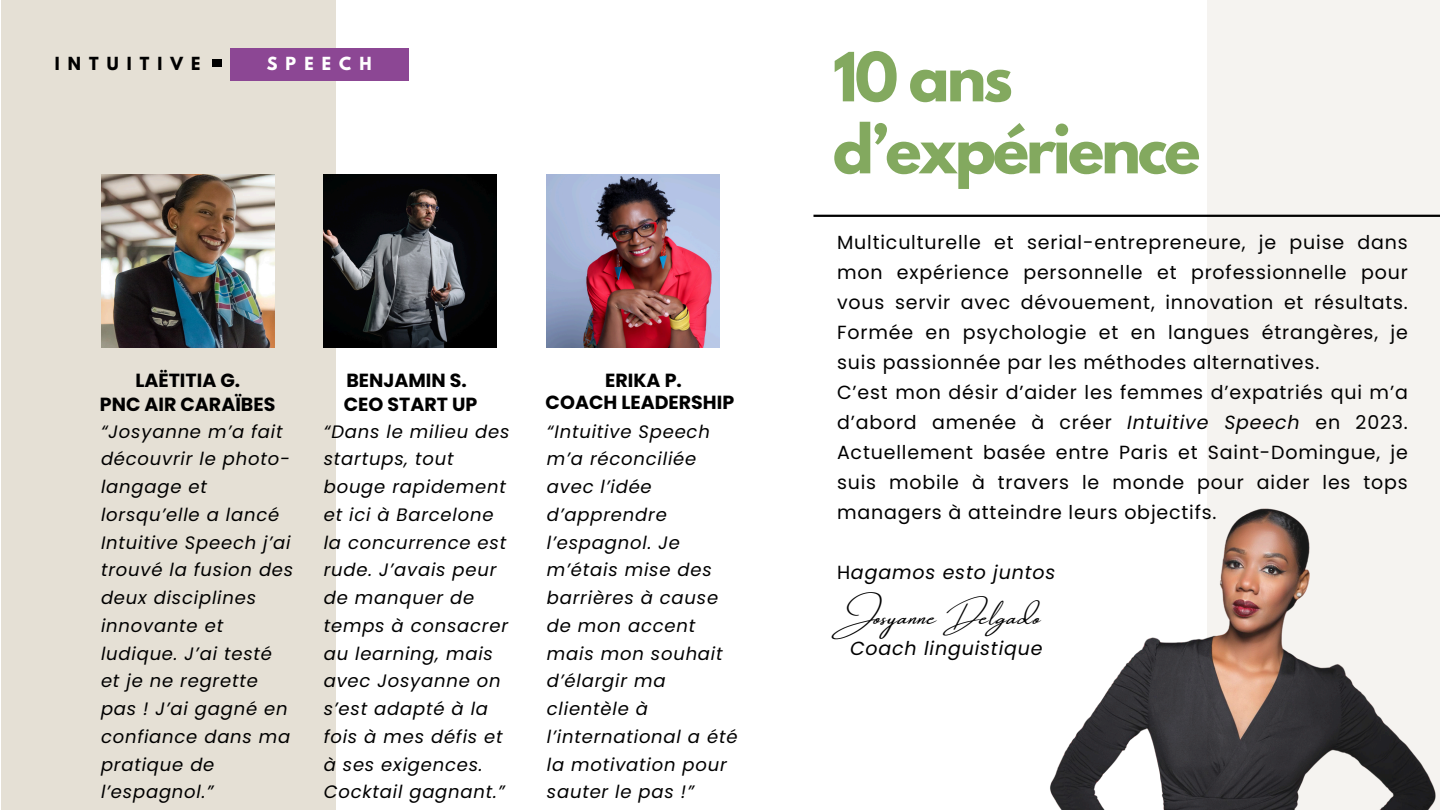
<style>
.page{position:relative;width:1440px;height:810px;background:#fff}
.page>*{position:absolute;margin:0;border:0;box-sizing:border-box;transform-origin:0 0}
.t1{font:700 60px/72px "League Spartan";letter-spacing:-.05em;color:#83a95f}
.t2{font:19px/30px "Poppins";letter-spacing:.045em;color:#000}
.t3{font:700 19px "Poppins";color:#000}
.t4{font:italic 19px "Poppins";letter-spacing:.045em;color:#000}
.t5{font:19px "Amsterdam One Slant";letter-spacing:.045em;color:#000}
.t6{font:italic 18px/27.8px "Poppins";letter-spacing:.045em;color:#000}
.t7{font:700 16px "League Spartan";letter-spacing:.51em;color:#000}
.t8{font:700 16px "League Spartan";letter-spacing:.51em;color:#fff}
.s1{font-style:italic}
.s2{font-style:normal}
</style>
<div class="page">
<div style="left:1px;top:0;width:334px;height:810px;background:#e5e0d5"></div>
<div style="left:1207px;top:0;width:233px;height:810px;background:#f5f3f0"></div>
<hr style="left:813px;top:215px;width:627px;height:2px;background:#000">
<div style="left:212px;top:60px;width:10px;height:7px;background:#000"></div>
<div style="left:230px;top:49px;width:179px;height:32px;background:#8c4794"></div>
<img style="left:101px;top:174px;width:173px;height:173px">
<img style="left:324px;top:174px;width:173px;height:173px">
<img style="left:546px;top:174px;width:174px;height:173px">
<img style="left:1050px;top:508px;width:386px;height:302px">
<p class="t7" style="left:55px;top:56px;width:147px">INTUITIVE</p>
<h2 class="t8" style="left:267px;top:56px;width:106px">SPEECH</h2>
<p class="t3" style="left:135px;top:367px;width:106px">LAËTITIA G.</p>
<h2 class="t3" style="left:346px;top:367px;width:122px">BENJAMIN S.</h2>
<p class="t3" style="left:605px;top:367px;width:78px">ERIKA P.</p>
<h2 class="t6" style="left:101px;top:417px;width:194px">“Josyanne m’a fait découvrir le photo&shy;langage et lorsqu’elle a lancé<br>Intuitive Speech j’ai trouvé la fusion des deux disciplines innovante et ludique. J’ai testé et je ne regrette pas ! J’ai gagné en confiance dans ma pratique de l’espagnol.”</h2>
<h3 class="t6" style="left:324px;top:417px;width:187px">“Dans le milieu des startups, tout bouge rapidement et ici à Barcelone la concurrence est rude. J’avais peur de manquer de temps à consacrer au learning, mais avec Josyanne on s’est adapté à la fois à mes défis et à ses exigences.<br>Cocktail gagnant.”</h3>
<p class="t6" style="left:547px;top:417px;width:192px">“Intuitive Speech m’a réconciliée avec l’idée d’apprendre l’espagnol. Je m’étais mise des barrières à cause de mon accent mais mon souhait d’élargir ma clientèle à l’international a été la motivation pour sauter le pas !”</p>
<h3 class="t3" style="left:100px;top:391px;width:177px">PNC AIR CARAÏBES</h3>
<h3 class="t3" style="left:344px;top:391px;width:135px">CEO START UP</h3>
<h3 class="t3" style="left:546px;top:389px;width:190px">COACH LEADERSHIP</h3>
<h2 class="t1" style="left:833px;top:49px;width:369px">10 ans d’expérience</h2>
<h2 class="t2" style="left:837px;top:228px;width:572px">Multiculturelle et serial-entrepreneure, je puise dans mon expérience personnelle et professionnelle pour vous servir avec dévouement, innovation et résultats.<br>Formée en psychologie et en langues étrangères, je suis passionnée par les méthodes alternatives.<br>C’est mon désir d’aider les femmes d’expatriés qui m’a d’abord amenée à créer <span class="s1">Intuitive Speech</span> en 2023.<br>Actuellement basée entre Paris et Saint-Domingue, je suis mobile à travers le monde pour aider les tops managers à atteindre leurs objectifs.</h2>
<h3 class="t4" style="left:837px;top:559px;width:220px"><span class="s2">H</span>agamos esto juntos</h3>
<h1 class="t5" style="left:837px;top:608px;width:203px">Josyanne Delgado</h1>
<h3 class="t4" style="left:850px;top:635px;width:194px">Coach linguistique</h3>
</div>
